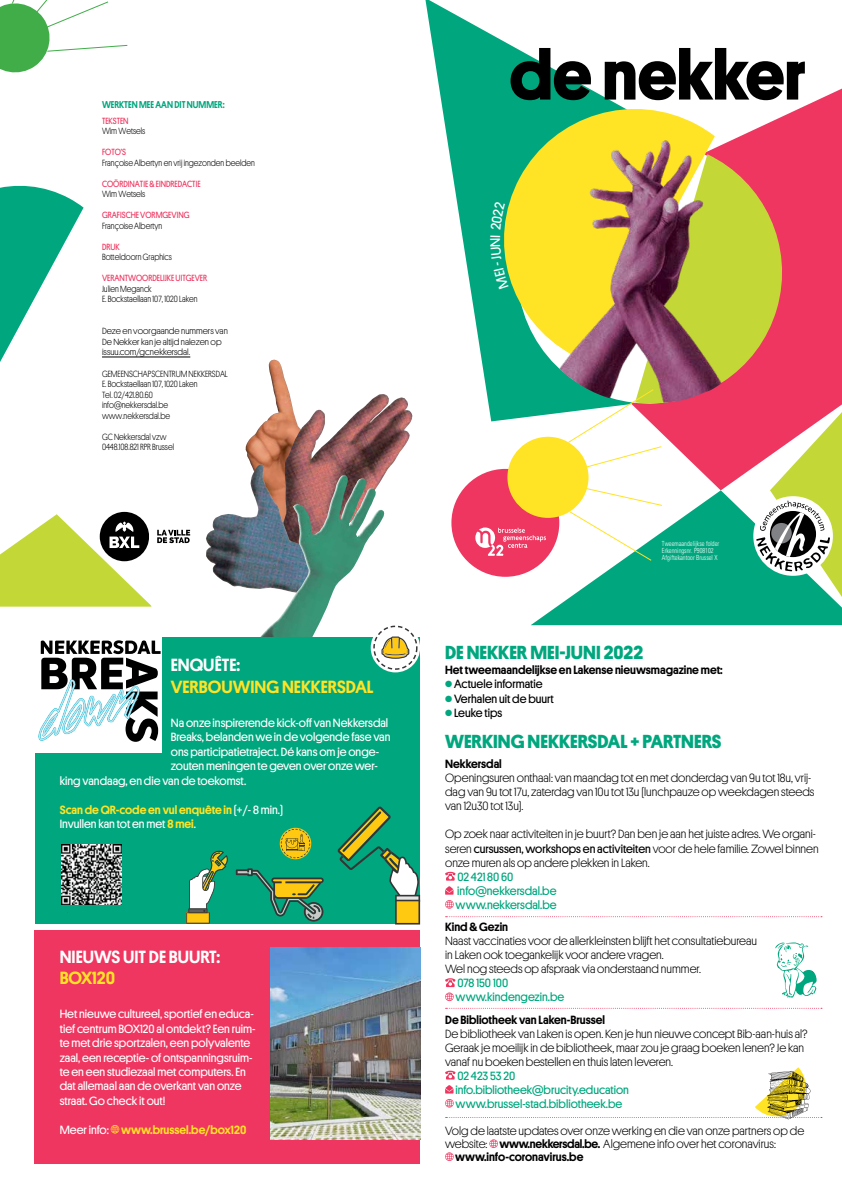
<style>
.page{position:relative;width:842px;height:1191px;background:#fff}
.page>*{position:absolute;margin:0;border:0;box-sizing:border-box;transform-origin:0 0}
.t1{font:700 70.6px "Platform";color:#000}
.t2{font:700 19px "Platform";color:#00a77e}
.t3{font:500 17.8px "Platform";color:#ffe325}
.t4{font:500 17.8px "Platform";color:#fff}
.t5{font:300 12px/14px "Platform";color:#000}
.t6{font:12px/14.4px "Platform";color:#fff}
.t7{font:12px/14px "Platform";color:#00a77e}
.t8{font:500 12px "Platform";color:#000}
.t9{font:500 12px/14.4px "Platform";color:#ffe325}
.t10{font:12px "Platform";color:#000}
.t11{font:500 10px "Platform";color:#00a77e;scale:.9 1}
.t12{font:300 9px/10.5px "Platform";color:#000;scale:.9 1}
.t13{font:9px "Platform";color:#ee3660;scale:.9 1}
.t14{font:300 9px/10.5px "Platform";color:#000}
.t15{font:300 condensed 7px/7px "Univers";color:#fff;scale:.9 1}
.s1{font-weight:400;color:#fff}
.s2{color:#00a77e}
.s3{font-weight:400}
.s4{font-weight:500}
</style>
<div class="page">
<svg style="left:425px;top:0;width:167px;height:421px"></svg>
<svg style="left:662px;top:88px;width:180px;height:402px;fill:#ee3660"></svg>
<svg style="left:531px;top:490px;width:311px;height:135px;fill:#00a77e"></svg>
<svg style="left:662px;top:154px;width:133px;height:256px;background:#e65358"></svg>
<svg style="left:485px;top:90px;width:230px;height:273px;fill:#00a77e"></svg>
<div style="left:451px;top:469px;width:108px;height:108px;background:#ee3660;border-radius:50%"></div>
<div style="left:507px;top:437px;width:81px;height:81px;background:#ffe325;border-radius:50%"></div>
<svg style="left:756px;top:412px;width:86px;height:185px"></svg>
<svg style="left:563px;top:403px;width:99px;height:71px"></svg>
<svg style="left:570px;top:487px;width:92px;height:74px"></svg>
<svg style="left:0;top:0;width:128px;height:73px"></svg>
<hr style="left:102px;top:357px;width:88px;height:1px;background:#000">
<svg style="left:0;top:185px;width:84px;height:177px"></svg>
<svg style="left:0;top:514px;width:151px;height:92px"></svg>
<div style="left:149px;top:512px;width:49px;height:49px;background:#fff;border-radius:50%"></div>
<svg style="left:157px;top:530px;width:33px;height:13px"></svg>
<svg style="left:475px;top:527px;width:71px;height:29px"></svg>
<img style="left:518px;top:131px;width:247px;height:272px">
<img style="left:245px;top:360px;width:45px;height:104px">
<img style="left:282px;top:394px;width:131px;height:184px">
<img style="left:206px;top:464px;width:126px;height:125px">
<img style="left:278px;top:475px;width:65px;height:144px">
<div style="left:35px;top:930px;width:385px;height:234px;background:#ee3660"></div>
<div style="left:36px;top:637px;width:384px;height:286px;background:#00a77e"></div>
<svg style="left:445px;top:871px;width:11px;height:9px"></svg>
<svg style="left:445px;top:886px;width:8px;height:8px"></svg>
<svg style="left:445px;top:900px;width:9px;height:8px"></svg>
<svg style="left:445px;top:978px;width:11px;height:23px"></svg>
<svg style="left:489px;top:1139px;width:9px;height:9px"></svg>
<svg style="left:445px;top:1152px;width:9px;height:9px"></svg>
<svg style="left:446px;top:916px;width:376px;height:1px"></svg>
<svg style="left:446px;top:1007px;width:376px;height:1px"></svg>
<svg style="left:445px;top:1067px;width:377px;height:52px"></svg>
<svg style="left:775px;top:942px;width:42px;height:55px"></svg>
<img style="left:61px;top:844px;width:60px;height:61px">
<div style="left:29px;top:628px;width:133px;height:124px;background:#fff"></div>
<svg style="left:38px;top:640px;width:123px;height:102px"></svg>
<svg style="left:111px;top:1125px;width:8px;height:8px"></svg>
<img style="left:270px;top:948px;width:150px;height:191px">
<div style="left:371px;top:623px;width:49px;height:49px;background:#fff;border-radius:50%"></div>
<svg style="left:373px;top:625px;width:44px;height:45px"></svg>
<svg style="left:337px;top:806px;width:83px;height:118px"></svg>
<svg style="left:280px;top:827px;width:31px;height:32px"></svg>
<svg style="left:281px;top:829px;width:29px;height:29px"></svg>
<svg style="left:236px;top:868px;width:88px;height:53px"></svg>
<svg style="left:186px;top:850px;width:42px;height:73px"></svg>
<svg style="left:490px;top:202px;width:18px;height:87px;background:#1bad74"></svg>
<p class="t11" style="left:102px;top:97px;width:138px">WERKTEN MEE AAN DIT NUMMER:</p>
<p class="t13" style="left:102px;top:114px;width:31px">TEKSTEN</p>
<p class="t12" style="left:102px;top:125px;width:50px">Wim Wetsels</p>
<p class="t13" style="left:102px;top:146px;width:28px">FOTO’S</p>
<p class="t12" style="left:102px;top:157px;width:171px">Françoise Albertyn en vrij ingezonden beelden</p>
<p class="t13" style="left:102px;top:177px;width:111px">COÖRDINATIE &amp; EINDREDACTIE</p>
<p class="t12" style="left:102px;top:188px;width:50px">Wim Wetsels</p>
<p class="t13" style="left:102px;top:209px;width:99px">GRAFISCHE VORMGEVING</p>
<p class="t12" style="left:102px;top:220px;width:69px">Françoise Albertyn</p>
<p class="t13" style="left:102px;top:240px;width:21px">DRUK</p>
<p class="t12" style="left:102px;top:251px;width:79px">Botteldoorn Graphics</p>
<p class="t13" style="left:102px;top:272px;width:118px">VERANTWOORDELIJKE UITGEVER</p>
<p class="t12" style="left:102px;top:283px;width:108px">Julien Meganck<br>E. Bockstaellaan 107, 1020 Laken</p>
<p class="t14" style="left:102px;top:325px;width:127px">Deze en voorgaande nummers van<br>De Nekker kan je altijd nalezen op issuu.com/gcnekkersdal.</p>
<p class="t12" style="left:102px;top:368px;width:141px">GEMEENSCHAPSCENTRUM NEKKERSDAL<br>E. Bockstaellaan 107, 1020 Laken<br>Tel. 02/421.80.60<br>info@nekkersdal.be www.nekkersdal.be</p>
<p class="t12" style="left:102px;top:431px;width:82px">GC Nekkersdal vzw<br>0448.108.821 RPR Brussel</p>
<h3 class="t4" style="left:171px;top:652px;width:71px">ENQUÊTE:</h3>
<h3 class="t3" style="left:171px;top:673px;width:204px">VERBOUWING NEKKERSDAL</h3>
<p class="t6" style="left:171px;top:715px;width:219px">Na onze inspirerende kick-off van Nekkersdal</p>
<p class="t6" style="left:171px;top:729px;width:221px">Breaks, belanden we in de volgende fase van</p>
<p class="t6" style="left:171px;top:744px;width:210px">ons participatietraject. Dé kans om je onge-</p>
<p class="t6" style="left:171px;top:758px;width:208px">zouten meningen te geven over onze wer-</p>
<p class="t6" style="left:60px;top:772px;width:188px">king vandaag, en die van de toekomst.</p>
<p class="t9" style="left:60px;top:801px;width:225px">Scan de QR-code en vul enquête in <span class="s1">(+/- 8 min.)<br>Invullen kan tot en met</span> 8 mei<span class="s1">.</span></p>
<h3 class="t4" style="left:60px;top:943px;width:162px">NIEUWS UIT DE BUURT:</h3>
<h3 class="t3" style="left:60px;top:964px;width:57px">BOX120</h3>
<p class="t6" style="left:60px;top:1006px;width:197px">Het nieuwe cultureel, sportief en educa&shy;tief centrum BOX120 al ontdekt? Een ruim&shy;te met drie sportzalen, een polyvalente zaal, een receptie- of ontspanningsruim&shy;te en een studiezaal met computers. En dat allemaal aan de overkant van onze straat. Go check it out!</p>
<p class="t9" style="left:60px;top:1121px;width:188px"><span class="s1">Meer info:</span> www.brussel.be/box120</p>
<h1 class="t1" style="left:509px;top:23px;width:298px">de nekker</h1>
<p class="t15" style="left:662px;top:540px;width:65px">Tweemaandelijkse folder<br>Erkenningsnr. P908102<br>Afgiftekantoor Brussel X</p>
<h2 class="t2" style="left:445px;top:639px;width:199px">DE NEKKER MEI-JUNI 2022</h2>
<p class="t8" style="left:445px;top:661px;width:279px">Het tweemaandelijkse en Lakense nieuwsmagazine met:</p>
<p class="t10" style="left:445px;top:675px;width:99px"><span class="s2">●</span> Actuele informatie</p>
<p class="t10" style="left:445px;top:690px;width:110px"><span class="s2">●</span> Verhalen uit de buurt</p>
<p class="t10" style="left:445px;top:704px;width:59px"><span class="s2">●</span> Leuke tips</p>
<h2 class="t2" style="left:445px;top:727px;width:278px">WERKING NEKKERSDAL + PARTNERS</h2>
<p class="t8" style="left:445px;top:755px;width:58px">Nekkersdal</p>
<p class="t5" style="left:445px;top:770px;width:371px">Openingsuren onthaal: van maandag tot en met donderdag van 9u tot 18u, vrij&shy;dag van 9u tot 17u, zaterdag van 10u tot 13u (lunchpauze op weekdagen steeds van 12u30 tot 13u).</p>
<p class="t5" style="left:445px;top:826px;width:375px">Op zoek naar activiteiten in je buurt? Dan ben je aan het juiste adres. We organi&shy;seren <span class="s3">cursussen, workshops en activiteiten</span> voor de hele familie. Zowel binnen onze muren als op andere plekken in Laken.</p>
<p class="t7" style="left:456px;top:868px;width:103px">02 421 80 60 info@nekkersdal.be www.nekkersdal.be</p>
<p class="t8" style="left:445px;top:918px;width:65px">Kind &amp; Gezin</p>
<p class="t5" style="left:445px;top:933px;width:313px">Naast vaccinaties voor de allerkleinsten blijft het consultatiebureau in Laken ook toegankelijk voor andere vragen.<br>Wel nog steeds op afspraak via onderstaand nummer.</p>
<p class="t7" style="left:456px;top:975px;width:110px">078 150 100 www.kindengezin.be</p>
<p class="t8" style="left:445px;top:1010px;width:162px">De Bibliotheek van Laken-Brussel</p>
<p class="t5" style="left:445px;top:1025px;width:364px">De bibliotheek van Laken is open. Ken je hun nieuwe concept Bib-aan-huis al?<br>Geraak je moeilijk in de bibliotheek, maar zou je graag boeken lenen? Je kan vanaf nu boeken bestellen en thuis laten leveren.</p>
<p class="t7" style="left:455px;top:1067px;width:175px">02 423 53 20 info.bibliotheek@brucity.education www.brussel-stad.bibliotheek.be</p>
<p class="t5" style="left:445px;top:1123px;width:361px">Volg de laatste updates over onze werking en die van onze partners op de</p>
<p class="t5" style="left:445px;top:1136px;width:332px">website: <span class="s4">www.nekkersdal.be.</span> Algemene info over het coronavirus:</p>
<p class="t8" style="left:455px;top:1148px;width:130px">www.info-coronavirus.be</p>
</div>
